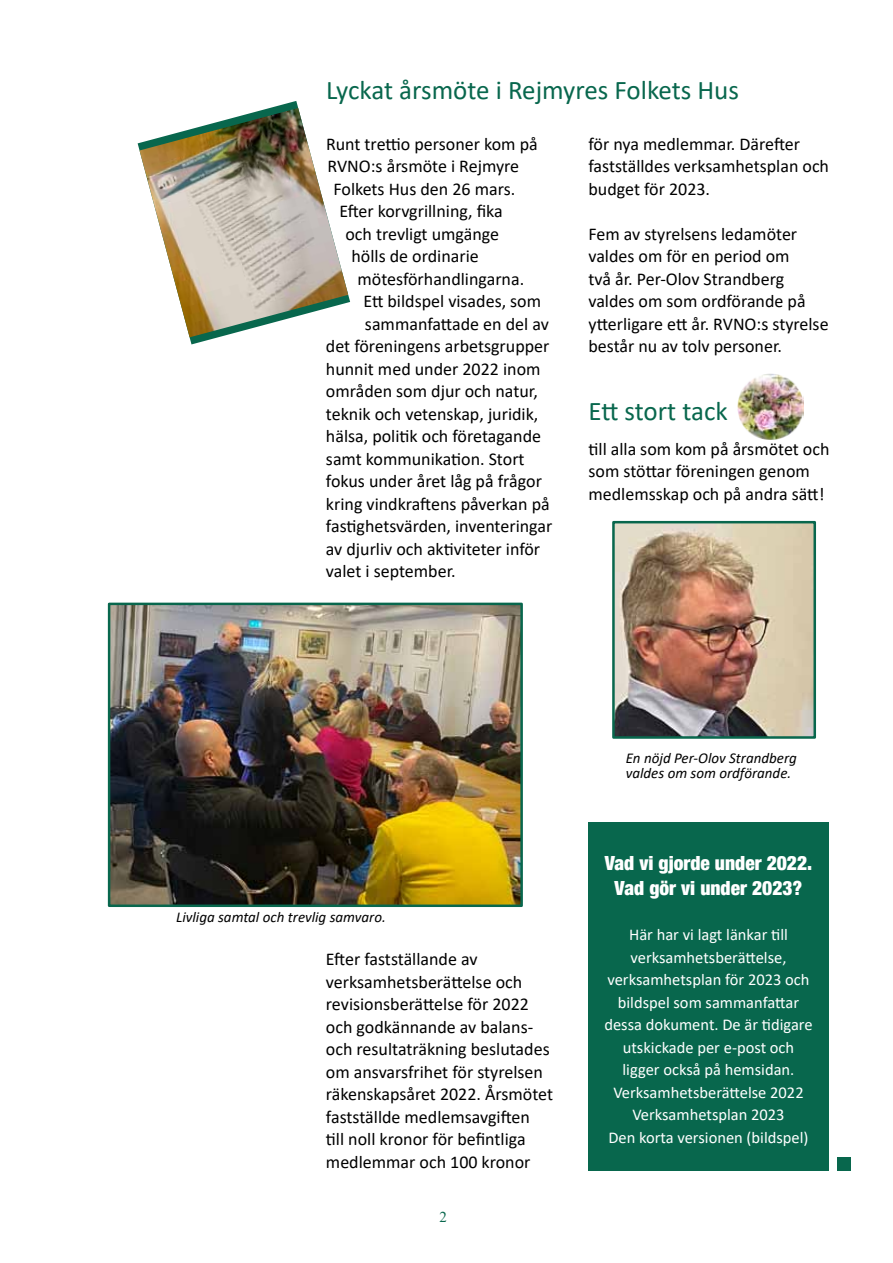
<style>
.page{position:relative;width:893px;height:1263px;background:#fff}
.page>*{position:absolute;margin:0;border:0;box-sizing:border-box;transform-origin:0 0}
.t1{font:27px "Calibri";color:#08674d}
.t2{font:900 condensed 19.5px/25.5px "Helvetica Neue";color:#fff;text-align:center}
.t3{font:18px/22.5px "Calibri";color:#000}
.t4{font:16.5px/22.5px "Calibri";color:#fff;text-align:center}
.t5{font:italic 15px/15px "Calibri";color:#000}
.t6{font:15px "Times New Roman";color:#08674d}
</style>
<div class="page">
<svg style="left:138px;top:101px;width:212px;height:243px"></svg>
<img style="left:140px;top:108px;width:208px;height:229px">
<img style="left:616px;top:525px;width:196px;height:210px">
<div style="left:612px;top:521px;width:204px;height:218px;border:3px solid #08674d"></div>
<img style="left:111px;top:606px;width:409px;height:298px">
<div style="left:108px;top:603px;width:415px;height:304px;border:2px solid #08674d"></div>
<img style="left:738px;top:373px;width:66px;height:66px">
<div style="left:588px;top:822px;width:241px;height:349px;background:#08674d"></div>
<div style="left:838px;top:1157px;width:13px;height:13px;background:#08674d"></div>
<h1 class="t1" style="left:326px;top:71px;width:414px">Lyckat årsmöte i Rejmyres Folkets Hus</h1>
<p class="t3" style="left:326px;top:132px;width:213px">Runt trettio personer kom på</p>
<p class="t3" style="left:327px;top:154px;width:193px">RVNO:s årsmöte i Rejmyre</p>
<p class="t3" style="left:333px;top:177px;width:183px">Folkets Hus den 26 mars.</p>
<p class="t3" style="left:339px;top:199px;width:165px">Efter korvgrillning, fika</p>
<p class="t3" style="left:345px;top:222px;width:155px">och trevligt umgänge</p>
<p class="t3" style="left:351px;top:244px;width:129px">hölls de ordinarie</p>
<p class="t3" style="left:357px;top:267px;width:168px">mötesförhandlingarna.</p>
<p class="t3" style="left:363px;top:289px;width:179px">Ett bildspel visades, som</p>
<p class="t3" style="left:365px;top:312px;width:185px">sammanfattade en del av</p>
<p class="t3" style="left:326px;top:334px;width:225px">det föreningens arbetsgrupper</p>
<p class="t3" style="left:326px;top:357px;width:216px">hunnit med under 2022 inom</p>
<p class="t3" style="left:326px;top:379px;width:214px">områden som djur och natur,</p>
<p class="t3" style="left:326px;top:402px;width:214px">teknik och vetenskap, juridik,</p>
<p class="t3" style="left:326px;top:424px;width:217px">hälsa, politik och företagande</p>
<p class="t3" style="left:326px;top:447px;width:200px">samt kommunikation. Stort</p>
<p class="t3" style="left:326px;top:469px;width:217px">fokus under året låg på frågor</p>
<p class="t3" style="left:326px;top:492px;width:225px">kring vindkraftens påverkan på</p>
<p class="t3" style="left:326px;top:514px;width:228px">fastighetsvärden, inventeringar</p>
<p class="t3" style="left:326px;top:537px;width:216px">av djurliv och aktiviteter inför</p>
<p class="t3" style="left:326px;top:559px;width:131px">valet i september.</p>
<p class="t3" style="left:588px;top:132px;width:242px">för nya medlemmar. Därefter fastställdes verksamhetsplan och budget för 2023.</p>
<p class="t3" style="left:588px;top:222px;width:242px">Fem av styrelsens ledamöter valdes om för en period om<br>två år. Per-Olov Strandberg valdes om som ordförande på ytterligare ett år. RVNO:s styrelse består nu av tolv personer.</p>
<h1 class="t1" style="left:588px;top:392px;width:141px">Ett stort tack</h1>
<p class="t3" style="left:588px;top:437px;width:242px">till alla som kom på årsmötet och som stöttar föreningen genom medlemsskap och på andra sätt!</p>
<p class="t5" style="left:176px;top:909px;width:211px">Livliga samtal och trevlig samvaro.</p>
<p class="t3" style="left:326px;top:947px;width:229px">Efter fastställande av verksamhetsberättelse och revisionsberättelse för 2022 och godkännande av balans&shy;och resultaträkning beslutades om ansvarsfrihet för styrelsen räkenskapsåret 2022. Årsmötet fastställde medlemsavgiften<br>till noll kronor för befintliga medlemmar och 100 kronor</p>
<p class="t6" style="left:439px;top:1207px;width:9px">2</p>
<p class="t5" style="left:626px;top:750px;width:173px">En nöjd Per-Olov Strandberg valdes om som ordförande.</p>
<p class="t2" style="left:605px;top:850px;width:209px">Vad vi gjorde under 2022.<br>Vad gör vi under 2023?</p>
<p class="t4" style="left:604px;top:923px;width:210px">Här har vi lagt länkar till verksamhetsberättelse, verksamhetsplan för 2023 och bildspel som sammanfattar dessa dokument. De är tidigare utskickade per e-post och ligger också på hemsidan.<br>Verksamhetsberättelse 2022<br>Verksamhetsplan 2023<br>Den korta versionen (bildspel)</p>
</div>
